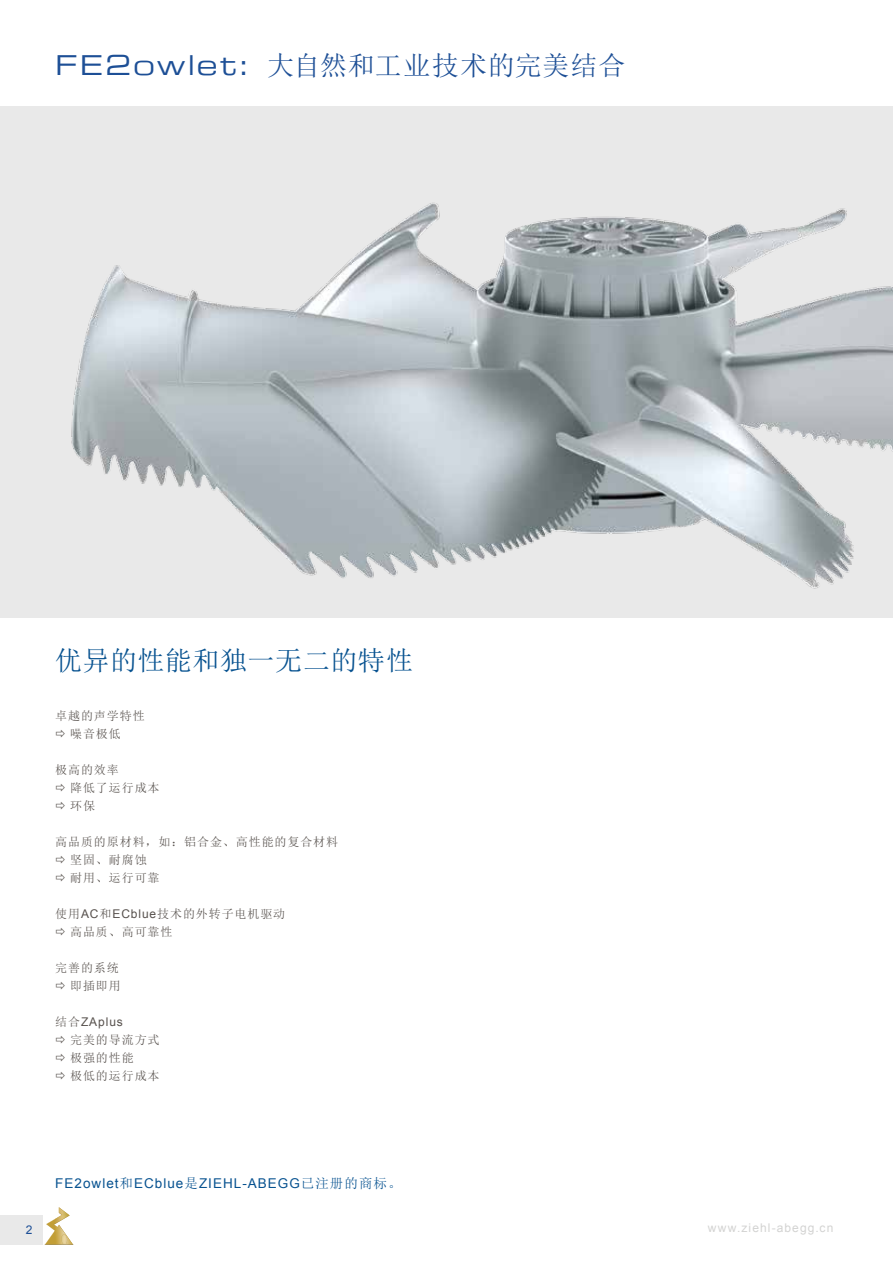
<style>
.page{position:relative;width:893px;height:1263px;background:#fff}
.page>*{position:absolute;margin:0;border:0;box-sizing:border-box;transform-origin:0 0}
.t1{font:27px "Sim Sun";letter-spacing:.025em;color:#1d4f96}
.t2{font:27px "Sim Sun";letter-spacing:.02em;color:#075290}
.t3{font:13.5px "Arial";letter-spacing:.075em;color:#075290}
.t4{font:12px/18px "Sim Sun";letter-spacing:.075em;color:#57514d}
.t5{font:12px "Arial";letter-spacing:.09em;color:#d3d3d2}
.t6{font:12px "Arial";letter-spacing:.075em;color:#57514d}
.t7{font:12px "Arial";color:#1d4f96}
.s1{font-family:"Eurostile Extended Two"}
.s2{font-family:"Arial"}
.s3{font-family:"Sim Sun"}
</style>
<div class="page">
<div style="left:0;top:106px;width:893px;height:512px;background:#e9e9e9"></div>
<div style="left:0;top:1215px;width:43px;height:30px;background:#e9e9e9"></div>
<svg style="left:45px;top:1207px;width:28px;height:38px"></svg>
<img style="left:71px;top:202px;width:822px;height:387px">
<h1 class="t1" style="left:55px;top:52px;width:572px"><span class="s1">FE2owlet:</span> 大自然和工业技术的完美结合</h1>
<h1 class="t2" style="left:55px;top:647px;width:359px">优异的性能和独一无二的特性</h1>
<p class="t4" style="left:70px;top:707px;width:76px;text-indent:-15px">卓越的声学特性噪音极低</p>
<p class="t4" style="left:70px;top:761px;width:91px;text-indent:-15px">极高的效率<br>降低了运行成本环保</p>
<p class="t4" style="left:70px;top:833px;width:270px;text-indent:-15px">高品质的原材料，如：铝合金、高性能的复合材料坚固、耐腐蚀<br>耐用、运行可靠</p>
<p class="t4" style="left:70px;top:905px;width:217px;text-indent:-15px">使用<span class="s2">AC</span>和<span class="s2">ECblue</span>技术的外转子电机驱动高品质、高可靠性</p>
<p class="t4" style="left:55px;top:959px;width:67px;text-align:right">完善的系统即插即用</p>
<p class="t6" style="left:55px;top:1014px;width:69px"><span class="s3">结合</span>ZAplus</p>
<p class="t4" style="left:70px;top:1031px;width:91px">完美的导流方式极强的性能<br>极低的运行成本</p>
<p class="t3" style="left:55px;top:1174px;width:348px">FE2owlet<span class="s3">和</span>ECblue<span class="s3">是</span>Ziehl-Abegg<span class="s3">已注册的商标。</span></p>
<p class="t7" style="left:26px;top:1222px;width:8px">2</p>
<p class="t5" style="left:708px;top:1220px;width:127px">www.ziehl-abegg.cn</p>
</div>
